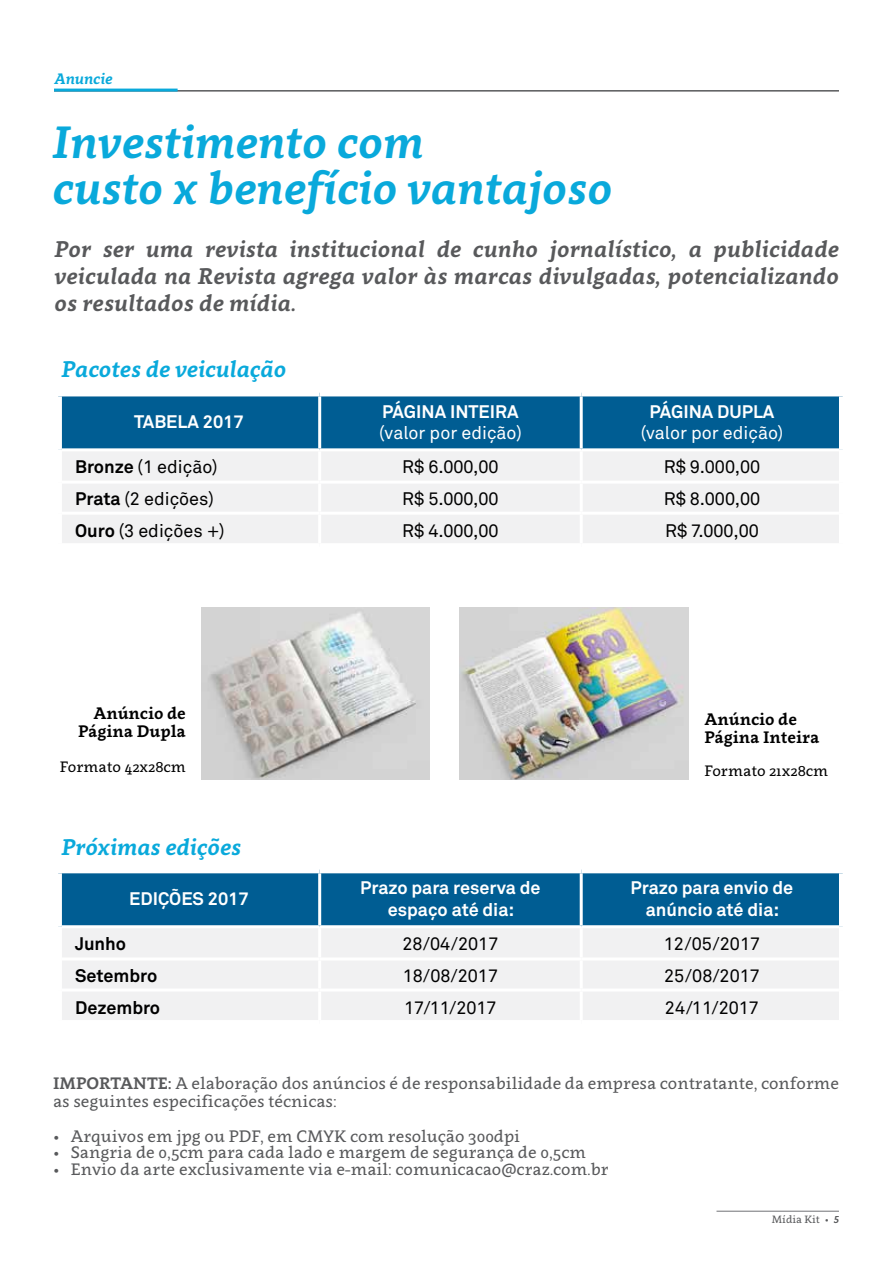
<style>
.page{position:relative;width:893px;height:1263px;background:#fff}
.page>*{position:absolute;margin:0;border:0;box-sizing:border-box;transform-origin:0 0}
.t1{font:italic 700 45px/46.5px "Clavo";color:#09a9db}
.t2{font:italic 700 22.5px/27px "Clavo";letter-spacing:.01em;color:#58595b;text-align:justify}
.t3{font:italic 700 22.5px "Clavo";color:#09a9db}
.t4{font:18px "Akkurat Pro";color:#000}
.t5{font:700 18px/21.6px "Akkurat Pro";color:#fff;text-align:center}
.t6{font:18px "Akkurat Pro";color:#fff}
.t7{font:700 18px "Akkurat Pro";color:#000}
.t8{font:16.5px/18px "Clavo";color:#58595b}
.t9{font:700 16.5px/18px "Clavo";color:#000}
.t10{font:15px "Clavo";color:#000}
.t11{font:italic 700 15px "Clavo";color:#09a9db}
.t12{font:10.5px "Clavo";color:#58595b}
.s1{font-weight:700}
.s2{font-weight:700;font-style:italic}
</style>
<div class="page">
<hr style="left:54px;top:90px;width:785px;height:2px;background:#58595b">
<hr style="left:54px;top:89px;width:124px;height:3px;background:#09a9db">
<img style="left:460px;top:607px;width:228px;height:172px">
<img style="left:201px;top:607px;width:228px;height:172px">
<hr style="left:716px;top:1211px;width:123px;height:1px;background:#808285">
<div style="left:62px;top:873px;width:777px;height:52px;background:#005d93"></div>
<div style="left:62px;top:928px;width:777px;height:92px;background:#f1f1f2"></div>
<hr style="left:318px;top:873px;width:3px;height:52px;background:#fff">
<hr style="left:580px;top:873px;width:3px;height:52px;background:#fff">
<hr style="left:318px;top:928px;width:3px;height:29px;background:#fff">
<hr style="left:580px;top:928px;width:3px;height:29px;background:#fff">
<hr style="left:62px;top:957px;width:258px;height:3px;background:#fff">
<hr style="left:320px;top:957px;width:261px;height:3px;background:#fff">
<hr style="left:318px;top:960px;width:3px;height:28px;background:#fff">
<hr style="left:581px;top:957px;width:258px;height:3px;background:#fff">
<hr style="left:580px;top:960px;width:3px;height:28px;background:#fff">
<hr style="left:62px;top:988px;width:258px;height:3px;background:#fff">
<hr style="left:320px;top:988px;width:261px;height:3px;background:#fff">
<hr style="left:318px;top:991px;width:3px;height:29px;background:#fff">
<hr style="left:581px;top:988px;width:258px;height:3px;background:#fff">
<hr style="left:580px;top:991px;width:3px;height:29px;background:#fff">
<div style="left:62px;top:396px;width:777px;height:52px;background:#005d93"></div>
<div style="left:62px;top:452px;width:777px;height:91px;background:#f1f1f2"></div>
<hr style="left:318px;top:396px;width:3px;height:52px;background:#fff">
<hr style="left:580px;top:396px;width:3px;height:52px;background:#fff">
<hr style="left:318px;top:451px;width:3px;height:30px;background:#fff">
<hr style="left:580px;top:451px;width:3px;height:30px;background:#fff">
<hr style="left:62px;top:481px;width:258px;height:3px;background:#fff">
<hr style="left:320px;top:481px;width:261px;height:3px;background:#fff">
<hr style="left:318px;top:484px;width:3px;height:28px;background:#fff">
<hr style="left:581px;top:481px;width:258px;height:3px;background:#fff">
<hr style="left:580px;top:484px;width:3px;height:28px;background:#fff">
<hr style="left:62px;top:512px;width:258px;height:3px;background:#fff">
<hr style="left:320px;top:512px;width:261px;height:3px;background:#fff">
<hr style="left:318px;top:515px;width:3px;height:28px;background:#fff">
<hr style="left:581px;top:512px;width:258px;height:3px;background:#fff">
<hr style="left:580px;top:515px;width:3px;height:28px;background:#fff">
<p class="t11" style="left:54px;top:68px;width:60px">Anuncie</p>
<h1 class="t1" style="left:53px;top:117px;width:561px">Investimento com<br>custo x benefício vantajoso</h1>
<h2 class="t2" style="left:54px;top:235px;width:786px">Por ser uma revista institucional de cunho jornalístico, a publicidade veiculada na Revista agrega valor às marcas divulgadas, potencializando os resultados de mídia.</h2>
<h2 class="t3" style="left:61px;top:353px;width:226px">Pacotes de veiculação</h2>
<p class="t5" style="left:134px;top:411px;width:111px">TABELA 2017</p>
<p class="t5" style="left:382px;top:401px;width:138px">PÁGINA INTEIRA</p>
<p class="t6" style="left:379px;top:422px;width:144px">(valor por edição)</p>
<p class="t5" style="left:649px;top:401px;width:126px">PÁGINA DUPLA</p>
<p class="t6" style="left:641px;top:422px;width:144px">(valor por edição)</p>
<p class="t4" style="left:75px;top:456px;width:144px"><span class="s1">Bronze</span> (1 edição)</p>
<p class="t4" style="left:402px;top:456px;width:98px">R$ 6.000,00</p>
<p class="t4" style="left:664px;top:456px;width:98px">R$ 9.000,00</p>
<p class="t4" style="left:75px;top:488px;width:140px"><span class="s1">Prata</span> (2 edições)</p>
<p class="t4" style="left:402px;top:488px;width:98px">R$ 5.000,00</p>
<p class="t4" style="left:664px;top:488px;width:98px">R$ 8.000,00</p>
<p class="t4" style="left:75px;top:520px;width:151px"><span class="s1">Ouro</span> (3 edições +)</p>
<p class="t4" style="left:402px;top:520px;width:98px">R$ 4.000,00</p>
<p class="t4" style="left:665px;top:520px;width:95px">R$ 7.000,00</p>
<p class="t9" style="left:78px;top:704px;width:109px;text-align:right">Anúncio de<br>Página Dupla</p>
<p class="t10" style="left:60px;top:756px;width:127px">Formato 42x28cm</p>
<h2 class="t3" style="left:62px;top:831px;width:181px">Próximas edições</h2>
<p class="t9" style="left:704px;top:710px;width:116px">Anúncio de<br>Página Inteira</p>
<p class="t10" style="left:704px;top:761px;width:125px">Formato 21x28cm</p>
<p class="t5" style="left:129px;top:888px;width:121px">EDIÇÕES 2017</p>
<p class="t5" style="left:360px;top:877px;width:182px">Prazo para reserva de espaço até dia:</p>
<p class="t5" style="left:631px;top:877px;width:164px">Prazo para envio de anúncio até dia:</p>
<p class="t7" style="left:75px;top:932px;width:52px">Junho</p>
<p class="t4" style="left:402px;top:933px;width:97px">28/04/2017</p>
<p class="t4" style="left:664px;top:933px;width:98px">12/05/2017</p>
<p class="t7" style="left:75px;top:964px;width:84px">Setembro</p>
<p class="t4" style="left:403px;top:965px;width:97px">18/08/2017</p>
<p class="t4" style="left:664px;top:965px;width:97px">25/08/2017</p>
<p class="t7" style="left:75px;top:996px;width:87px">Dezembro</p>
<p class="t4" style="left:404px;top:997px;width:94px">17/11/2017</p>
<p class="t4" style="left:665px;top:997px;width:96px">24/11/2017</p>
<p class="t8" style="left:53px;top:1074px;width:787px"><span class="s1">IMPORTANTE:</span> A elaboração dos anúncios é de responsabilidade da empresa contratante, conforme as seguintes especificações técnicas:</p>
<p class="t8" style="left:53px;top:1126px;width:469px">• Arquivos em jpg ou PDF, em CMYK com resolução 300dpi</p>
<p class="t8" style="left:53px;top:1143px;width:534px">• Sangria de 0,5cm para cada lado e margem de segurança de 0,5cm</p>
<p class="t8" style="left:53px;top:1159px;width:557px">• Envio da arte exclusivamente via e-mail: comunicacao@craz.com.br</p>
<p class="t12" style="left:772px;top:1212px;width:69px">Mídia Kit • <span class="s2">5</span></p>
</div>
